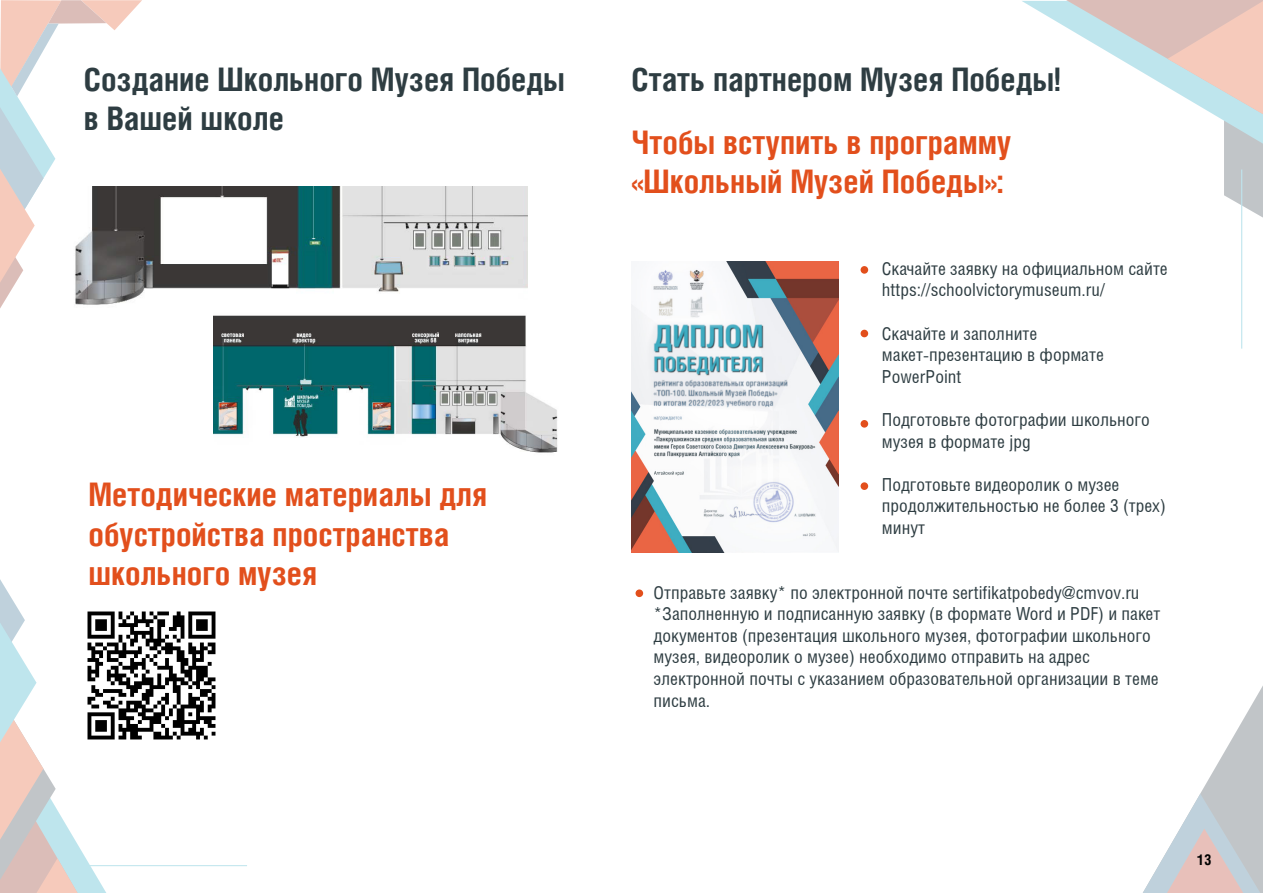
<style>
.page{position:relative;width:1263px;height:893px;background:#fff}
.page>*{position:absolute;margin:0;border:0;box-sizing:border-box;transform-origin:0 0}
.t1{font:700 32.55px/39.2px "Helios Cond";color:#e24f1c}
.t2{font:700 32.55px/39.2px "Helios Cond";color:#2e3d42}
.t3{font:18px/21.6px "Helios Cond";color:#2e3d42}
.t4{font:700 15px "Helios Cond";color:#000}
</style>
<div class="page">
<svg style="left:1143px;top:686px;width:120px;height:207px"></svg>
<svg style="left:0;top:579px;width:108px;height:314px"></svg>
<svg style="left:1022px;top:0;width:241px;height:219px"></svg>
<svg style="left:0;top:0;width:142px;height:308px"></svg>
<hr style="left:1241px;top:170px;width:1px;height:179px;background:#28a8c4">
<hr style="left:88px;top:865px;width:159px;height:1px;background:#28a8c4">
<img style="left:73px;top:597px;width:143px;height:157px">
<img style="left:73px;top:186px;width:455px;height:122px">
<img style="left:213px;top:301px;width:345px;height:152px">
<img style="left:631px;top:262px;width:207px;height:290px">
<div style="left:860px;top:266px;width:8px;height:8px;background:#e24f1c;border-radius:50%"></div>
<div style="left:860px;top:330px;width:8px;height:7px;background:#e24f1c;border-radius:50%"></div>
<div style="left:860px;top:420px;width:8px;height:8px;background:#e24f1c;border-radius:50%"></div>
<div style="left:860px;top:482px;width:8px;height:8px;background:#e24f1c;border-radius:50%"></div>
<div style="left:635px;top:589px;width:8px;height:8px;background:#e24f1c;border-radius:50%"></div>
<h1 class="t2" style="left:84px;top:59px;width:483px">Создание Школьного Музея Победы в Вашей школе</h1>
<h1 class="t2" style="left:631px;top:59px;width:431px">Стать партнером Музея Победы!</h1>
<h1 class="t1" style="left:631px;top:122px;width:381px">Чтобы вступить в программу «Школьный Музей Победы»:</h1>
<h1 class="t1" style="left:88px;top:474px;width:400px">Методические материалы для обустройства пространства школьного музея</h1>
<p class="t3" style="left:882px;top:257px;width:287px">Cкачайте заявку на официальном сайте https://schoolvictorymuseum.ru/</p>
<p class="t3" style="left:882px;top:322px;width:223px">Скачайте и заполните макет-презентацию в формате<br>PowerPoint</p>
<p class="t3" style="left:882px;top:408px;width:269px">Подготовьте фотографии школьного музея в формате jpg</p>
<p class="t3" style="left:882px;top:473px;width:285px">Подготовьте видеоролик о музее продолжительностью не более 3 (трех) минут</p>
<p class="t3" style="left:654px;top:581px;width:508px">Отправьте заявку* по электронной почте sertifikatpobedy@cmvov.ru *Заполненную и подписанную заявку (в формате Word и PDF) и пакет документов (презентация школьного музея, фотографии школьного музея, видеоролик о музее) необходимо отправить на адрес электронной почты с указанием образовательной организации в теме письма.</p>
<p class="t4" style="left:1197px;top:851px;width:16px">13</p>
</div>
